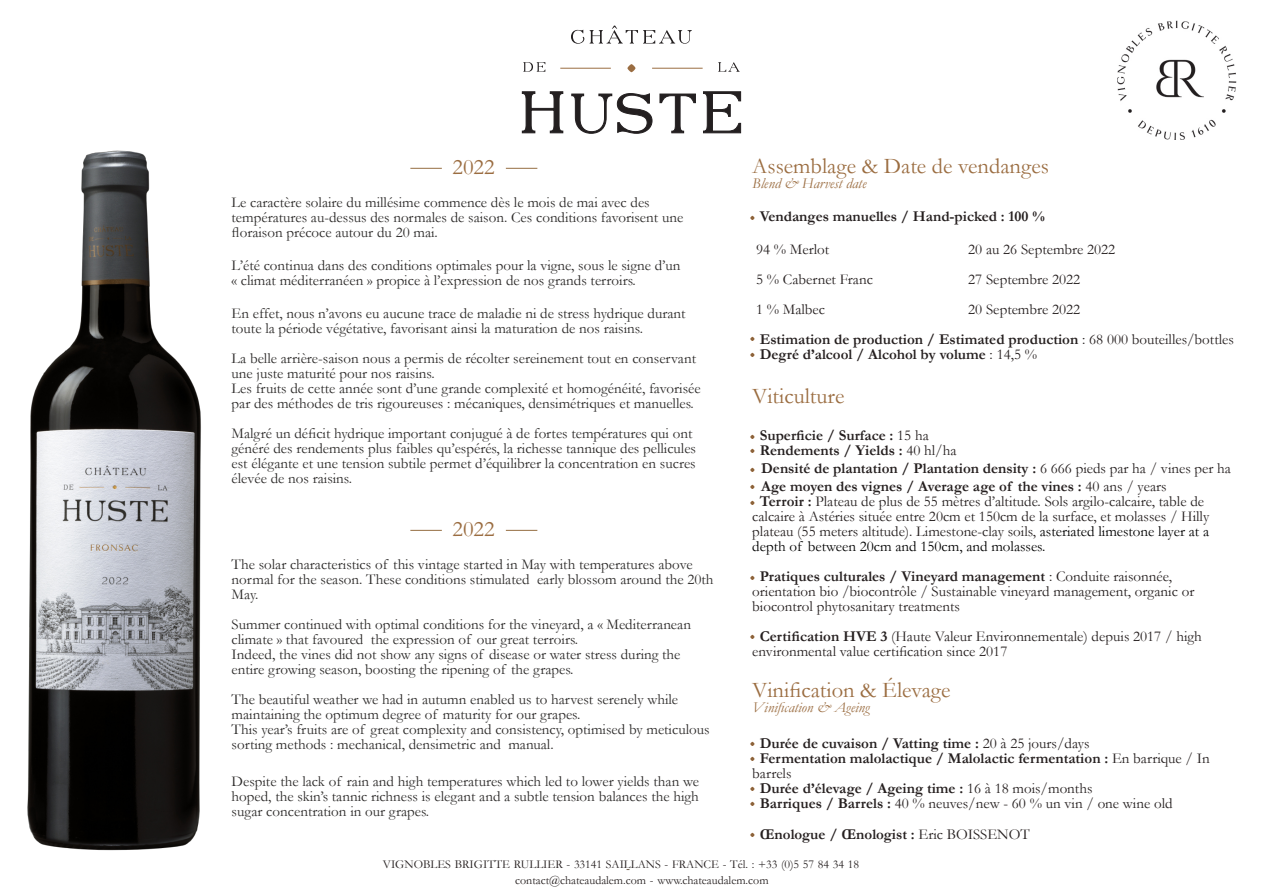
<style>
.page{position:relative;width:1263px;height:894px;background:#fff}
.page>*{position:absolute;margin:0;border:0;box-sizing:border-box;transform-origin:0 0}
.t1{font:22.5px "Garamond";color:#9b6d41}
.t2{font:15px/15px "Garamond";color:#2c2a29}
.t3{font:15px/15px "Garamond";color:#251f1f}
.t4{font:700 15px/30px "Garamond";color:#251f1f}
.t5{font:italic 15px "Garamond";color:#9b6d41}
.t6{font:12px/15.8px "Garamond";color:#251f1f}
.s1{font-weight:400}
.s2{font-weight:700}
.s3{color:#000}
</style>
<div class="page">
<svg style="left:627px;top:64px;width:8px;height:8px"></svg>
<hr style="left:560px;top:68px;width:51px;height:1px;background:#9a6d42">
<hr style="left:652px;top:68px;width:51px;height:1px;background:#9a6d42">
<svg style="left:522px;top:91px;width:41px;height:42px"></svg>
<svg style="left:572px;top:93px;width:80px;height:40px"></svg>
<svg style="left:660px;top:94px;width:36px;height:39px"></svg>
<svg style="left:703px;top:91px;width:38px;height:42px"></svg>
<svg style="left:571px;top:30px;width:13px;height:14px"></svg>
<svg style="left:590px;top:26px;width:102px;height:18px"></svg>
<svg style="left:523px;top:62px;width:22px;height:10px"></svg>
<svg style="left:718px;top:62px;width:22px;height:10px"></svg>
<img style="left:1117px;top:20px;width:119px;height:119px">
<img style="left:27px;top:150px;width:415px;height:701px">
<svg style="left:750px;top:215px;width:5px;height:5px"></svg>
<svg style="left:750px;top:336px;width:5px;height:5px"></svg>
<svg style="left:750px;top:352px;width:5px;height:5px"></svg>
<svg style="left:750px;top:434px;width:5px;height:5px"></svg>
<svg style="left:750px;top:448px;width:5px;height:5px"></svg>
<svg style="left:750px;top:467px;width:5px;height:5px"></svg>
<svg style="left:750px;top:484px;width:5px;height:5px"></svg>
<svg style="left:750px;top:500px;width:5px;height:5px"></svg>
<svg style="left:750px;top:575px;width:5px;height:5px"></svg>
<svg style="left:750px;top:634px;width:5px;height:5px"></svg>
<svg style="left:750px;top:741px;width:5px;height:5px"></svg>
<svg style="left:750px;top:756px;width:5px;height:5px"></svg>
<svg style="left:750px;top:786px;width:5px;height:5px"></svg>
<svg style="left:750px;top:801px;width:5px;height:5px"></svg>
<svg style="left:750px;top:832px;width:5px;height:5px"></svg>
<hr style="left:410px;top:168px;width:32px;height:1px;background:#956e42">
<hr style="left:410px;top:529px;width:32px;height:1px;background:#956e42">
<hr style="left:506px;top:529px;width:31px;height:1px;background:#956e42">
<hr style="left:506px;top:168px;width:31px;height:1px;background:#956e42">
<h1 class="t1" style="left:452px;top:159px;width:44px">2022</h1>
<p class="t2" style="left:232px;top:196px;width:453px">Le caractère solaire du millésime commence dès le mois de mai avec des températures au-dessus des normales de saison. Ces conditions favorisent une floraison précoce autour du 20 mai.</p>
<p class="t2" style="left:232px;top:259px;width:450px">L’été continua dans des conditions optimales pour la vigne, sous le signe d’un « climat méditerranéen » propice à l’expression de nos grands terroirs.</p>
<p class="t2" style="left:232px;top:307px;width:455px">En effet, nous n’avons eu aucune trace de maladie ni de stress hydrique durant toute la période végétative, favorisant ainsi la maturation de nos raisins.</p>
<p class="t2" style="left:232px;top:352px;width:471px">La belle arrière-saison nous a permis de récolter sereinement tout en conservant une juste maturité pour nos raisins.<br>Les fruits de cette année sont d’une grande complexité et homogénéité, favorisée par des méthodes de tris rigoureuses : mécaniques, densimétriques et manuelles.</p>
<p class="t2" style="left:232px;top:427px;width:466px">Malgré un déficit hydrique important conjugué à de fortes températures qui ont généré des rendements plus faibles qu’espérés, la richesse tannique des pellicules est élégante et une tension subtile permet d’équilibrer la concentration en sucres élevée de nos raisins.</p>
<h1 class="t1" style="left:452px;top:520px;width:44px">2022</h1>
<p class="t2" style="left:232px;top:558px;width:483px">The solar characteristics of this vintage started in May with temperatures above normal for the season. These conditions stimulated early blossom around the 20th<br>May.</p>
<p class="t2" style="left:232px;top:618px;width:461px">Summer continued with optimal conditions for the vineyard, a « Mediterranean climate » that favoured the expression of our great terroirs.<br>Indeed, the vines did not show any signs of disease or water stress during the entire growing season, boosting the ripening of the grapes.</p>
<p class="t2" style="left:232px;top:693px;width:479px">The beautiful weather we had in autumn enabled us to harvest serenely while maintaining the optimum degree of maturity for our grapes.<br>This year’s fruits are of great complexity and consistency, optimised by meticulous sorting methods : mechanical, densimetric and manual.</p>
<p class="t2" style="left:232px;top:775px;width:469px;text-align:justify">Despite the lack of rain and high temperatures which led to lower yields than we hoped, the skin’s tannic richness is elegant and a subtle tension balances the high sugar concentration in our grapes.</p>
<h1 class="t1" style="left:752px;top:158px;width:298px">Assemblage &amp; Date de vendanges</h1>
<p class="t5" style="left:752px;top:178px;width:116px">Blend &amp; Harvest date</p>
<p class="t4" style="left:760px;top:203px;width:287px">Vendanges manuelles / Hand-picked : 100 %</p>
<p class="t3" style="left:756px;top:243px;width:75px">94 % Merlot</p>
<p class="t3" style="left:968px;top:243px;width:149px">20 au 26 Septembre 2022</p>
<p class="t3" style="left:756px;top:273px;width:118px">5 % Cabernet Franc</p>
<p class="t3" style="left:968px;top:273px;width:114px">27 Septembre 2022</p>
<p class="t3" style="left:756px;top:303px;width:71px">1 % Malbec</p>
<p class="t4" style="left:760px;top:296px;width:476px;text-indent:209px"><span class="s1">20 Septembre 2022<br></span>Estimation de production / Estimated production <span class="s1">: 68 000 bouteilles/bottles</span></p>
<p class="t4" style="left:760px;top:341px;width:279px">Degré d’alcool / Alcohol by volume <span class="s1">: 14,5 %</span></p>
<h1 class="t1" style="left:752px;top:388px;width:94px">Viticulture</h1>
<p class="t4" style="left:760px;top:429px;width:198px;line-height:15px">Superficie / Surface : <span class="s1">15 ha<br></span>Rendements / Yields : <span class="s1">40 hl/ha</span></p>
<p class="t4" style="left:761px;top:461px;width:471px;line-height:18px">Densité de plantation / Plantation density : <span class="s1">6 666 pieds par ha / vines per ha<br></span>Age moyen des vignes / Average age of the vines : <span class="s1">40 ans / years</span></p>
<p class="t3" style="left:752px;top:495px;width:458px;text-indent:8px"><span class="s2">Terroir :</span> Plateau de plus de 55 mètres d’altitude. Sols argilo-calcaire, table de calcaire à Astéries située entre 20cm et 150cm de la surface, et molasses / Hilly plateau (55 meters altitude). Limestone-clay soils, <span class="s3">asteriated limestone layer at a depth of between 20cm and 150cm, and molasses.</span></p>
<p class="t3" style="left:752px;top:570px;width:444px;text-indent:8px"><span class="s2">Pratiques culturales / Vineyard management</span> : Conduite raisonnée, orientation bio /biocontrôle / Sustainable vineyard management, organic or biocontrol phytosanitary treatments</p>
<p class="t3" style="left:752px;top:630px;width:451px;text-indent:8px"><span class="s2">Certification HVE 3</span> (Haute Valeur Environnementale) depuis 2017 / high environmental value certification since 2017</p>
<h1 class="t1" style="left:752px;top:682px;width:200px">Vinification &amp; Élevage</h1>
<p class="t5" style="left:752px;top:702px;width:119px">Vinification &amp; Ageing</p>
<p class="t4" style="left:760px;top:729px;width:331px">Durée de cuvaison / Vatting time : <span class="s1">20 à 25 jours/days</span></p>
<p class="t4" style="left:760px;top:744px;width:451px">Fermentation malolactique / Malolactic fermentation : <span class="s1">En barrique / In</span></p>
<p class="t3" style="left:752px;top:767px;width:41px">barrels</p>
<p class="t4" style="left:760px;top:774px;width:334px">Durée d’élevage / Ageing time : <span class="s1">16 à 18 mois/months</span></p>
<p class="t3" style="left:760px;top:797px;width:414px"><span class="s2">Barriques / Barrels :</span> 40 % neuves/new - 60 % un vin / one wine old</p>
<p class="t4" style="left:760px;top:821px;width:271px">Œnologue / Œnologist : <span class="s1">Eric BOISSENOT</span></p>
<p class="t6" style="left:515px;top:857px;width:345px;text-indent:-132px">VIGNOBLES BRIGITTE RULLIER - 33141 SAILLANS - FRANCE - Tél. : +33 (0)5 57 84 34 18 contact@chateaudalem.com - www.chateaudalem.com</p>
</div>
